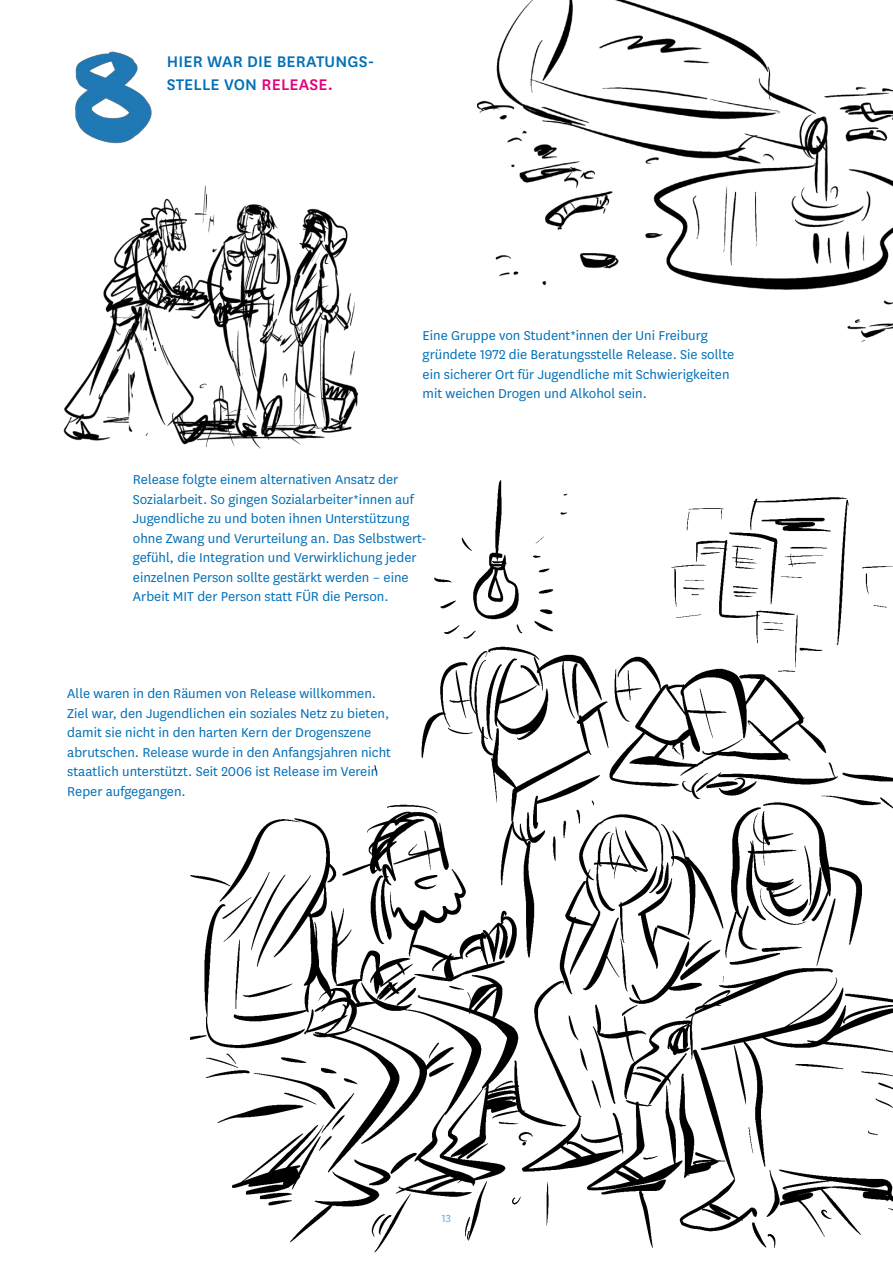
<style>
.page{position:relative;width:893px;height:1263px;background:#fff}
.page>*{position:absolute;margin:0;border:0;box-sizing:border-box;transform-origin:0 0}
.t1{font:500 18px/22.5px "National Uni Fr";letter-spacing:.01em;color:#006fb7}
.t2{font:15px/19.5px "National Uni Fr";color:#006fb7}
.t3{font:12px "National Uni Fr";color:#6ea2d2}
.s1{color:#e2007a}
</style>
<div class="page">
<img style="left:476px;top:0;width:417px;height:343px">
<img style="left:190px;top:480px;width:703px;height:773px">
<svg style="left:257px;top:519px;width:116px;height:294px"></svg>
<img style="left:63px;top:185px;width:295px;height:264px">
<div style="left:428px;top:288px;width:260px;height:113px;background:#fff"></div>
<img style="left:75px;top:51px;width:77px;height:93px">
<p class="t1" style="left:167px;top:50px;width:209px">HIER WAR DIE BERATUNGS-<br>STELLE VON <span class="s1">RELEASE.</span></p>
<p class="t2" style="left:423px;top:325px;width:313px">Eine Gruppe von Student*innen der Uni Freiburg gründete 1972 die Beratungsstelle Release. Sie sollte ein sicherer Ort für Jugendliche mit Schwierigkeiten mit weichen Drogen und Alkohol sein.</p>
<p class="t2" style="left:133px;top:469px;width:295px">Release folgte einem alternativen Ansatz der Sozialarbeit. So gingen Sozialarbeiter*innen auf Jugendliche zu und boten ihnen Unterstützung ohne Zwang und Verurteilung an. Das Selbstwert&shy;gefühl, die Integration und Verwirklichung jeder einzelnen Person sollte gestärkt werden – eine Arbeit MIT der Person statt FÜR die Person.</p>
<p class="t2" style="left:67px;top:683px;width:325px">Alle waren in den Räumen von Release willkommen.<br>Ziel war, den Jugendlichen ein soziales Netz zu bieten, damit sie nicht in den harten Kern der Drogenszene abrutschen. Release wurde in den Anfangsjahren nicht staatlich unterstützt. Seit 2006 ist Release im Verein Reper aufgegangen.</p>
<p class="t3" style="left:442px;top:1210px;width:11px">13</p>
</div>
